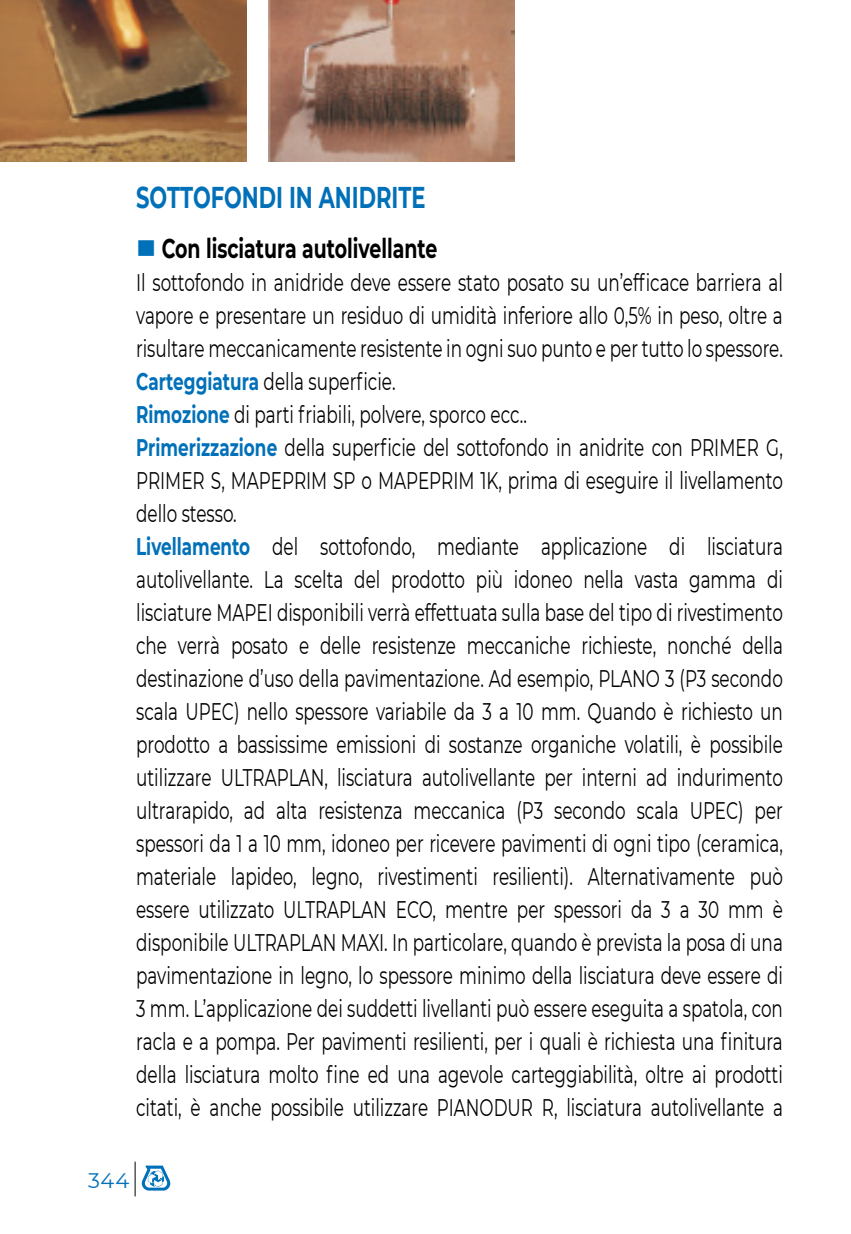
<style>
.page{position:relative;width:851px;height:1234px;background:#fff}
.page>*{position:absolute;margin:0;border:0;box-sizing:border-box;transform-origin:0 0}
.t1{font:700 30px "Montserrat";color:#0070b8;scale:.7 1}
.t2{font:700 27px "Montserrat";color:#000;scale:.7 1}
.t3{font:24px/33px "Montserrat";color:#000;scale:.7 1}
.t4{font:21px "Montserrat";color:#0070b8}
.s1{font-weight:700;color:#0070b8}
</style>
<div class="page">
<svg style="left:142px;top:1165px;width:28px;height:25px"></svg>
<hr style="left:135px;top:1161px;width:1px;height:35px;background:#000">
<img style="left:268px;top:0;width:246px;height:162px">
<img style="left:0;top:0;width:247px;height:162px">
<p class="t1" style="left:136px;top:175px;width:415px">SOTTOFONDI IN ANIDRITE</p>
<p class="t2" style="left:162px;top:229px;width:395px">Con lisciatura autolivellante</p>
<p class="t3" style="left:136px;top:265px;width:925px">Il sottofondo in anidride deve essere stato posato su un’efficace barriera al vapore e presentare un residuo di umidità inferiore allo 0,5% in peso, oltre a risultare meccanicamente resistente in ogni suo punto e per tutto lo spessore.<br><span class="s1">Carteggiatura</span> della superficie.<br><span class="s1">Rimozione</span> di parti friabili, polvere, sporco ecc..<br><span class="s1">Primerizzazione</span> della superficie del sottofondo in anidrite con PRIMER G, PRIMER S, MAPEPRIM SP o MAPEPRIM 1K, prima di eseguire il livellamento dello stesso.<br><span class="s1">Livellamento</span> del sottofondo, mediante applicazione di lisciatura autolivellante. La scelta del prodotto più idoneo nella vasta gamma di lisciature MAPEI disponibili verrà effettuata sulla base del tipo di rivestimento che verrà posato e delle resistenze meccaniche richieste, nonché della destinazione d’uso della pavimentazione. Ad esempio, PLANO 3 (P3 secondo scala UPEC) nello spessore variabile da 3 a 10 mm. Quando è richiesto un prodotto a bassissime emissioni di sostanze organiche volatili, è possibile utilizzare ULTRAPLAN, lisciatura autolivellante per interni ad indurimento ultrarapido, ad alta resistenza meccanica (P3 secondo scala UPEC) per spessori da 1 a 10 mm, idoneo per ricevere pavimenti di ogni tipo (ceramica, materiale lapideo, legno, rivestimenti resilienti). Alternativamente può essere utilizzato ULTRAPLAN ECO, mentre per spessori da 3 a 30 mm è disponibile ULTRAPLAN MAXI. In particolare, quando è prevista la posa di una pavimentazione in legno, lo spessore minimo della lisciatura deve essere di 3 mm. L’applicazione dei suddetti livellanti può essere eseguita a spatola, con racla e a pompa. Per pavimenti resilienti, per i quali è richiesta una finitura della lisciatura molto fine ed una agevole carteggiabilità, oltre ai prodotti citati, è anche possibile utilizzare PIANODUR R, lisciatura autolivellante a</p>
<p class="t4" style="left:88px;top:1165px;width:43px">344</p>
</div>
